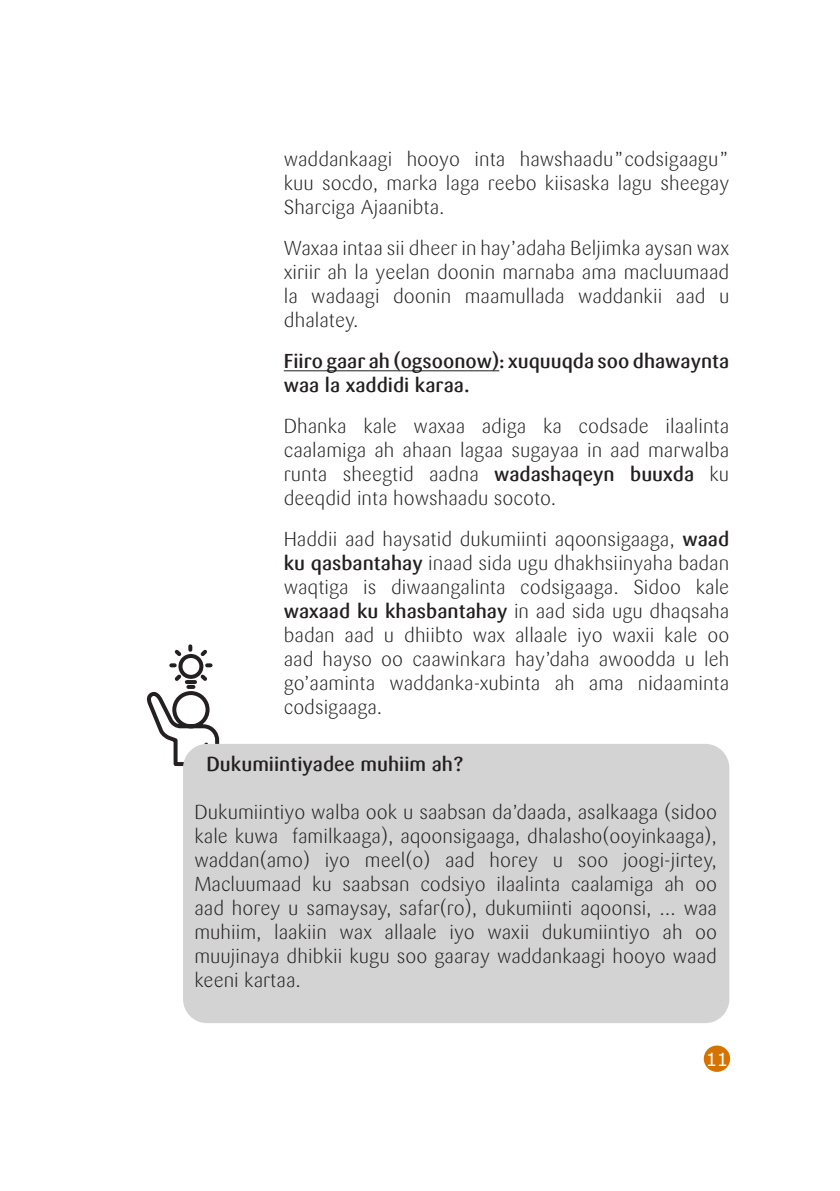
<style>
.page{position:relative;width:840px;height:1191px;background:#fff}
.page>*{position:absolute;margin:0;border:0;box-sizing:border-box;transform-origin:0 0}
.Corps_de_texte{font:300 20px/24px "Sari";color:#231f20;text-align:justify}
.Corps_de_texte-2{font:500 20px/24px "Sari";color:#231f20}
.t1{font:18px "Verdana";color:#fff}
.s1{font-weight:500}
</style>
<div class="page">
<div style="left:703px;top:1045px;width:26px;height:26px;background:#d47300;border-radius:50%"></div>
<hr style="left:283px;top:370px;width:216px;height:1px;background:#231f20">
<svg style="left:148px;top:644px;width:72px;height:123px"></svg>
<div style="left:183px;top:744px;width:546px;height:279px;background:#d3d3d3;border-radius:24px"></div>
<p class="Corps_de_texte" style="left:283px;top:147px;width:447px">waddankaagi hooyo inta hawshaadu”codsigaagu” kuu socdo, marka laga reebo kiisaska lagu sheegay Sharciga Ajaanibta.</p>
<p class="Corps_de_texte" style="left:283px;top:236px;width:447px">Waxaa intaa sii dheer in hay’adaha Beljimka aysan wax xiriir ah la yeelan doonin marnaba ama macluumaad la wadaagi doonin maamullada waddankii aad u dhalatey.</p>
<p class="Corps_de_texte-2" style="left:283px;top:349px;width:447px">Fiiro gaar ah (ogsoonow): xuquuqda soo dhawaynta waa la xaddidi karaa.</p>
<p class="Corps_de_texte" style="left:283px;top:414px;width:447px">Dhanka kale waxaa adiga ka codsade ilaalinta caalamiga ah ahaan lagaa sugayaa in aad marwalba runta sheegtid aadna <span class="s1">wadashaqeyn buuxda</span> ku deeqdid inta howshaadu socoto.</p>
<p class="Corps_de_texte" style="left:283px;top:527px;width:447px">Haddii aad haysatid dukumiinti aqoonsigaaga, <span class="s1">waad ku qasbantahay</span> inaad sida ugu dhakhsiinyaha badan waqtiga is diwaangalinta codsigaaga. Sidoo kale <span class="s1">waxaad ku khasbantahay</span> in aad sida ugu dhaqsaha badan aad u dhiibto wax allaale iyo waxii kale oo aad hayso oo caawinkara hay’daha awoodda u leh go’aaminta waddanka-xubinta ah ama nidaaminta codsigaaga.</p>
<p class="Corps_de_texte-2" style="left:206px;top:751px;width:259px">Dukumiintiyadee muhiim ah?</p>
<p class="Corps_de_texte" style="left:194px;top:800px;width:524px">Dukumiintiyo walba ook u saabsan da’daada, asalkaaga (sidoo kale kuwa familkaaga), aqoonsigaaga, dhalasho(ooyinkaaga), waddan(amo) iyo meel(o) aad horey u soo joogi-jirtey, Macluumaad ku saabsan codsiyo ilaalinta caalamiga ah oo aad horey u samaysay, safar(ro), dukumiinti aqoonsi, … waa muhiim, laakiin wax allaale iyo waxii dukumiintiyo ah oo muujinaya dhibkii kugu soo gaaray waddankaagi hooyo waad keeni kartaa.</p>
<p class="t1" style="left:705px;top:1047px;width:24px">11</p>
</div>
